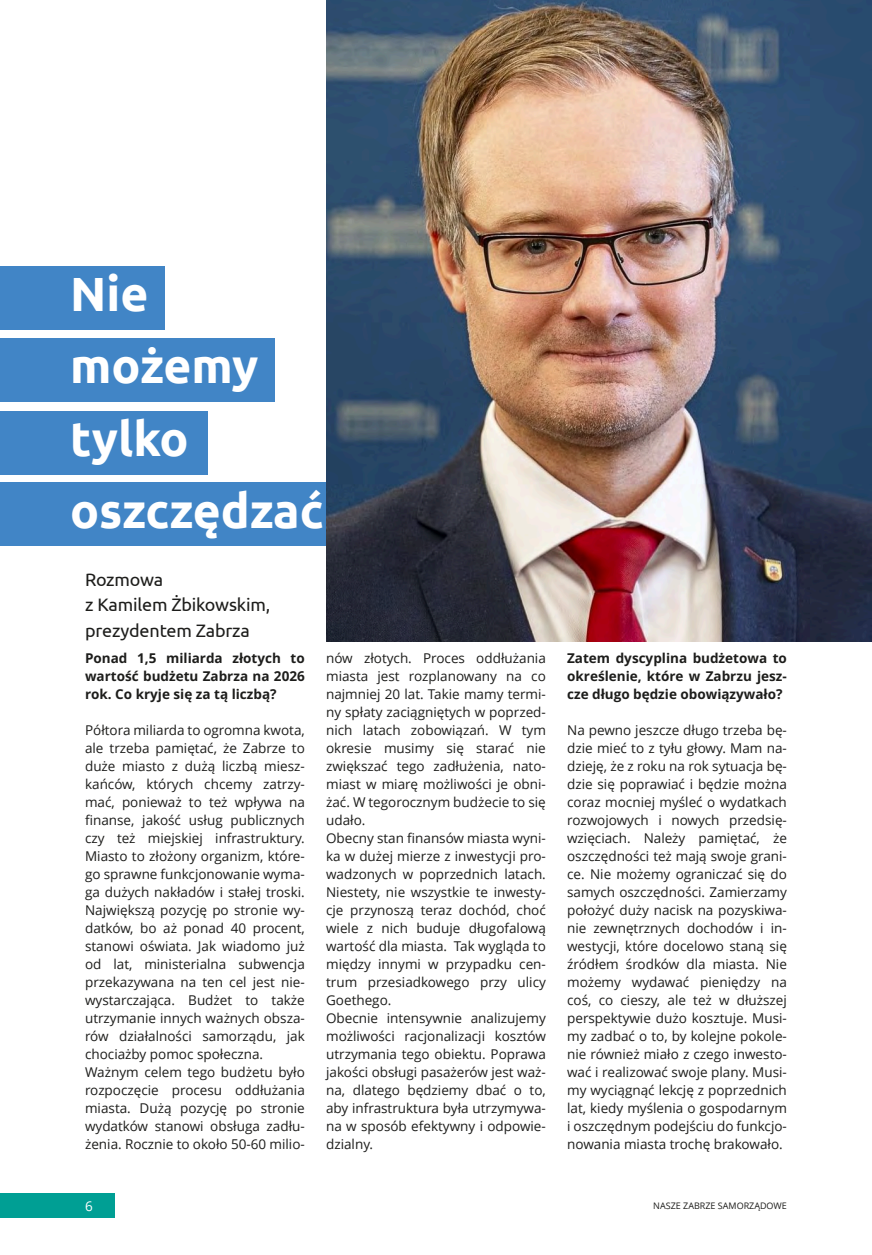
<style>
.page{position:relative;width:872px;height:1255px;background:#fff}
.page>*{position:absolute;margin:0;border:0;box-sizing:border-box;transform-origin:0 0}
.t1{font:700 48px "Ubuntu";color:#fff}
.t2{font:18px "Ubuntu";letter-spacing:-.01em;color:#1d1d1b}
.t3{font:13.5px "Open Sans";color:#1d1d1b}
.t4{font:700 13.5px "Open Sans";color:#1d1d1b}
.t5{font:13.5px "Open Sans";color:#fff}
.t6{font:9px "Open Sans";color:#1d1d1b}
</style>
<div class="page">
<div style="left:0;top:1192px;width:114px;height:25px;background:#009f94"></div>
<img style="left:326px;top:0;width:546px;height:641px">
<div style="left:0;top:266px;width:165px;height:63px;background:#4185c6"></div>
<div style="left:0;top:339px;width:275px;height:63px;background:#4185c6"></div>
<div style="left:0;top:411px;width:208px;height:63px;background:#4185c6"></div>
<div style="left:0;top:482px;width:326px;height:63px;background:#4185c6"></div>
<p class="t1" style="left:70px;top:274px;width:80px">Nie</p>
<p class="t1" style="left:70px;top:346px;width:190px">możemy</p>
<p class="t1" style="left:70px;top:418px;width:120px">tylko</p>
<p class="t1" style="left:70px;top:490px;width:255px">oszczędzać</p>
<p class="t2" style="left:85px;top:572px;width:80px">Rozmowa</p>
<p class="t2" style="left:85px;top:597px;width:187px">z Kamilem Żbikowskim,</p>
<p class="t2" style="left:85px;top:623px;width:166px">prezydentem Zabrza</p>
<p class="t4" style="left:85px;top:648px;width:221px">Ponad 1,5 miliarda złotych to</p>
<p class="t4" style="left:85px;top:666px;width:221px">wartość budżetu Zabrza na 2026</p>
<p class="t4" style="left:85px;top:684px;width:193px">rok. Co kryje się za tą liczbą?</p>
<p class="t3" style="left:85px;top:725px;width:221px">Półtora miliarda to ogromna kwota,</p>
<p class="t3" style="left:85px;top:743px;width:221px">ale trzeba pamiętać, że Zabrze to</p>
<p class="t3" style="left:85px;top:761px;width:221px">duże miasto z dużą liczbą miesz-</p>
<p class="t3" style="left:85px;top:779px;width:221px">kańców, których chcemy zatrzy-</p>
<p class="t3" style="left:85px;top:797px;width:221px">mać, ponieważ to też wpływa na</p>
<p class="t3" style="left:85px;top:815px;width:221px">finanse, jakość usług publicznych</p>
<p class="t3" style="left:85px;top:833px;width:221px">czy też miejskiej infrastruktury.</p>
<p class="t3" style="left:85px;top:851px;width:221px">Miasto to złożony organizm, które-</p>
<p class="t3" style="left:85px;top:869px;width:221px">go sprawne funkcjonowanie wyma-</p>
<p class="t3" style="left:85px;top:887px;width:221px">ga dużych nakładów i stałej troski.</p>
<p class="t3" style="left:85px;top:905px;width:221px">Największą pozycję po stronie wy-</p>
<p class="t3" style="left:85px;top:923px;width:221px">datków, bo aż ponad 40 procent,</p>
<p class="t3" style="left:85px;top:941px;width:221px">stanowi oświata. Jak wiadomo już</p>
<p class="t3" style="left:85px;top:959px;width:221px">od lat, ministerialna subwencja</p>
<p class="t3" style="left:85px;top:977px;width:221px">przekazywana na ten cel jest nie-</p>
<p class="t3" style="left:85px;top:995px;width:221px">wystarczająca. Budżet to także</p>
<p class="t3" style="left:85px;top:1013px;width:221px">utrzymanie innych ważnych obsza-</p>
<p class="t3" style="left:85px;top:1031px;width:221px">rów działalności samorządu, jak</p>
<p class="t3" style="left:85px;top:1049px;width:180px">chociażby pomoc społeczna.</p>
<p class="t3" style="left:85px;top:1067px;width:221px">Ważnym celem tego budżetu było</p>
<p class="t3" style="left:85px;top:1085px;width:221px">rozpoczęcie procesu oddłużania</p>
<p class="t3" style="left:85px;top:1103px;width:221px">miasta. Dużą pozycję po stronie</p>
<p class="t3" style="left:85px;top:1121px;width:221px">wydatków stanowi obsługa zadłu-</p>
<p class="t3" style="left:85px;top:1139px;width:221px">żenia. Rocznie to około 50-60 milio-</p>
<p class="t3" style="left:326px;top:653px;width:221px">nów złotych. Proces oddłużania</p>
<p class="t3" style="left:326px;top:671px;width:221px">miasta jest rozplanowany na co</p>
<p class="t3" style="left:326px;top:689px;width:221px">najmniej 20 lat. Takie mamy termi-</p>
<p class="t3" style="left:326px;top:707px;width:221px">ny spłaty zaciągniętych w poprzed-</p>
<p class="t3" style="left:326px;top:725px;width:221px">nich latach zobowiązań. W tym</p>
<p class="t3" style="left:326px;top:743px;width:221px">okresie musimy się starać nie</p>
<p class="t3" style="left:326px;top:761px;width:221px">zwiększać tego zadłużenia, nato-</p>
<p class="t3" style="left:326px;top:779px;width:221px">miast w miarę możliwości je obni-</p>
<p class="t3" style="left:326px;top:797px;width:221px">żać. W tegorocznym budżecie to się</p>
<p class="t3" style="left:326px;top:815px;width:41px">udało.</p>
<p class="t3" style="left:326px;top:833px;width:221px">Obecny stan finansów miasta wyni-</p>
<p class="t3" style="left:326px;top:851px;width:221px">ka w dużej mierze z inwestycji pro-</p>
<p class="t3" style="left:326px;top:869px;width:221px">wadzonych w poprzednich latach.</p>
<p class="t3" style="left:326px;top:887px;width:221px">Niestety, nie wszystkie te inwesty-</p>
<p class="t3" style="left:326px;top:905px;width:221px">cje przynoszą teraz dochód, choć</p>
<p class="t3" style="left:326px;top:923px;width:221px">wiele z nich buduje długofalową</p>
<p class="t3" style="left:326px;top:941px;width:221px">wartość dla miasta. Tak wygląda to</p>
<p class="t3" style="left:326px;top:959px;width:221px">między innymi w przypadku cen-</p>
<p class="t3" style="left:326px;top:977px;width:221px">trum przesiadkowego przy ulicy</p>
<p class="t3" style="left:326px;top:995px;width:67px">Goethego.</p>
<p class="t3" style="left:326px;top:1013px;width:221px">Obecnie intensywnie analizujemy</p>
<p class="t3" style="left:326px;top:1031px;width:221px">możliwości racjonalizacji kosztów</p>
<p class="t3" style="left:326px;top:1049px;width:221px">utrzymania tego obiektu. Poprawa</p>
<p class="t3" style="left:326px;top:1067px;width:221px">jakości obsługi pasażerów jest waż-</p>
<p class="t3" style="left:326px;top:1085px;width:221px">na, dlatego będziemy dbać o to,</p>
<p class="t3" style="left:326px;top:1103px;width:221px">aby infrastruktura była utrzymywa-</p>
<p class="t3" style="left:326px;top:1121px;width:221px">na w sposób efektywny i odpowie-</p>
<p class="t3" style="left:326px;top:1139px;width:49px">dzialny.</p>
<p class="t4" style="left:567px;top:648px;width:221px">Zatem dyscyplina budżetowa to</p>
<p class="t4" style="left:567px;top:666px;width:221px">określenie, które w Zabrzu jesz-</p>
<p class="t4" style="left:567px;top:684px;width:217px">cze długo będzie obowiązywało?</p>
<p class="t3" style="left:567px;top:725px;width:221px">Na pewno jeszcze długo trzeba bę-</p>
<p class="t3" style="left:567px;top:743px;width:221px">dzie mieć to z tyłu głowy. Mam na-</p>
<p class="t3" style="left:567px;top:761px;width:221px">dzieję, że z roku na rok sytuacja bę-</p>
<p class="t3" style="left:567px;top:779px;width:221px">dzie się poprawiać i będzie można</p>
<p class="t3" style="left:567px;top:797px;width:221px">coraz mocniej myśleć o wydatkach</p>
<p class="t3" style="left:567px;top:815px;width:221px">rozwojowych i nowych przedsię-</p>
<p class="t3" style="left:567px;top:833px;width:221px">wzięciach. Należy pamiętać, że</p>
<p class="t3" style="left:567px;top:851px;width:221px">oszczędności też mają swoje grani-</p>
<p class="t3" style="left:567px;top:869px;width:221px">ce. Nie możemy ograniczać się do</p>
<p class="t3" style="left:567px;top:887px;width:221px">samych oszczędności. Zamierzamy</p>
<p class="t3" style="left:567px;top:905px;width:221px">położyć duży nacisk na pozyskiwa-</p>
<p class="t3" style="left:567px;top:923px;width:221px">nie zewnętrznych dochodów i in-</p>
<p class="t3" style="left:567px;top:941px;width:221px">westycji, które docelowo staną się</p>
<p class="t3" style="left:567px;top:959px;width:221px">źródłem środków dla miasta. Nie</p>
<p class="t3" style="left:567px;top:977px;width:221px">możemy wydawać pieniędzy na</p>
<p class="t3" style="left:567px;top:995px;width:221px">coś, co cieszy, ale też w dłuższej</p>
<p class="t3" style="left:567px;top:1013px;width:221px">perspektywie dużo kosztuje. Musi-</p>
<p class="t3" style="left:567px;top:1031px;width:221px">my zadbać o to, by kolejne pokole-</p>
<p class="t3" style="left:567px;top:1049px;width:221px">nie również miało z czego inwesto-</p>
<p class="t3" style="left:567px;top:1067px;width:221px">wać i realizować swoje plany. Musi-</p>
<p class="t3" style="left:567px;top:1085px;width:221px">my wyciągnąć lekcję z poprzednich</p>
<p class="t3" style="left:567px;top:1103px;width:221px">lat, kiedy myślenia o gospodarnym</p>
<p class="t3" style="left:567px;top:1121px;width:221px">i oszczędnym podejściu do funkcjo-</p>
<p class="t3" style="left:567px;top:1139px;width:217px">nowania miasta trochę brakowało.</p>
<p class="t5" style="left:85px;top:1200px;width:9px">6</p>
<p class="t6" style="left:653px;top:1202px;width:135px">NASZE ZABRZE SAMORZĄDOWE</p>
</div>
